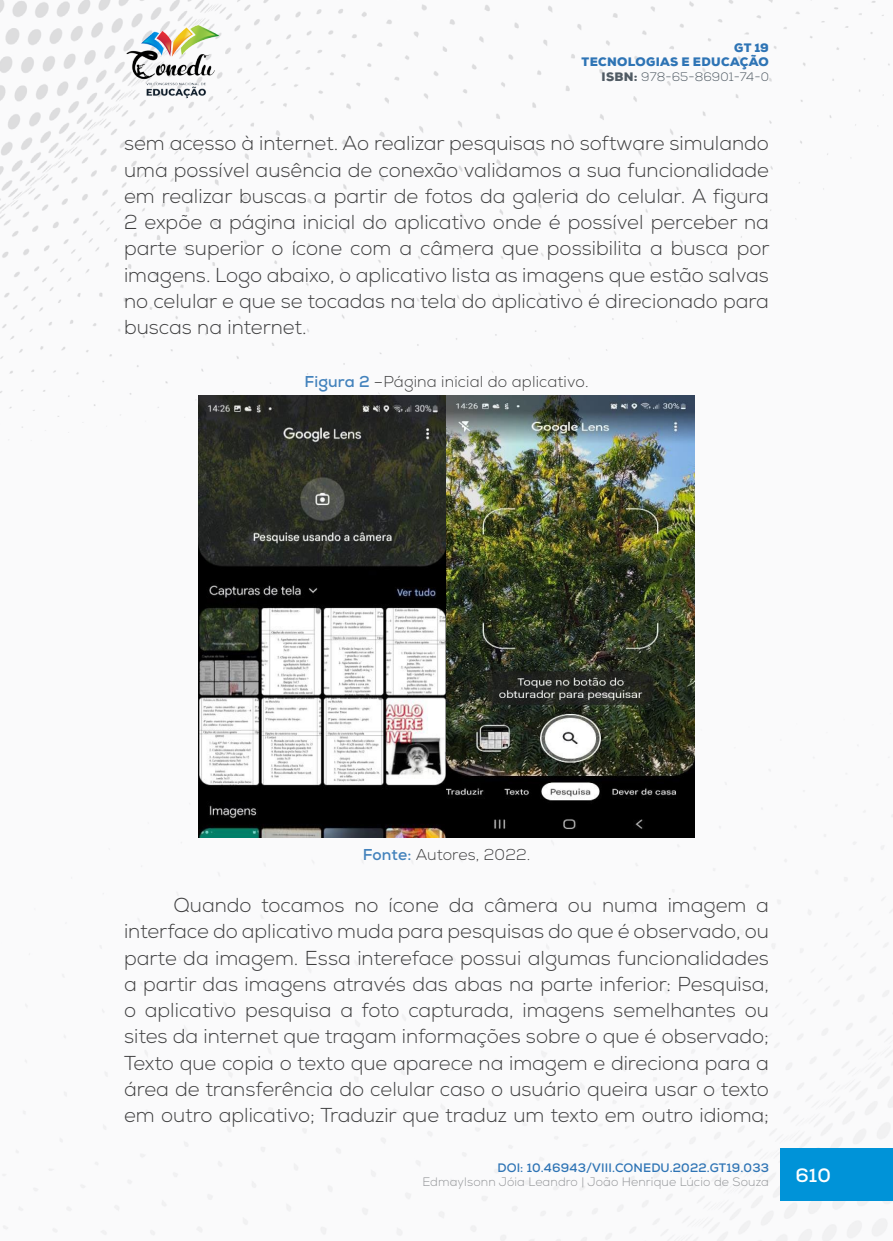
<style>
.page{position:relative;width:893px;height:1241px;background:#fff}
.page>*{position:absolute;margin:0;border:0;box-sizing:border-box;transform-origin:0 0}
._8_CORPO{font:300 20.12px/26.2px "Nexa";color:#3e3e3f;text-align:justify}
.t1{font:700 19.25px "Nexa";color:#fff}
._11_LEGENDAS{font:300 15.75px "Nexa";letter-spacing:.01em;color:#3e3e3f}
._12_FONTES{font:300 15.75px "Nexa";letter-spacing:.01em;color:#3e3e3f}
.t2{font:900 12.25px/14.7px "Nexa";letter-spacing:.025em;color:#2e74b5;text-align:right}
.t3{font:300 12.25px "Nexa";letter-spacing:.01em;color:#939598}
.t4{font:700 12.25px "Nexa";letter-spacing:.01em;color:#2e74b5}
.s1{color:#505b64}
.s2{font-weight:300;color:#505b64}
.s3{font-weight:700;color:#4382bc}
</style>
<div class="page">
<img style="left:0;top:0;width:893px;height:1240px">
<div style="left:781px;top:1148px;width:112px;height:52px;background:#0093d8"></div>
<img style="left:124px;top:25px;width:98px;height:74px">
<img style="left:198px;top:396px;width:496px;height:441px">
<p class="t2" style="left:582px;top:40px;width:189px">GT 19<br>TECNOLOGIAS E EDUCAÇÃO<br><span class="s1">ISBN:</span> <span class="s2">978-65-86901-74-0</span></p>
<p class="_8_CORPO" style="left:124px;top:131px;width:647px">sem acesso à internet. Ao realizar pesquisas no software simulando uma possível ausência de conexão validamos a sua funcionalidade em realizar buscas a partir de fotos da galeria do celular. A figura 2 expõe a página inicial do aplicativo onde é possível perceber na parte superior o ícone com a câmera que possibilita a busca por imagens. Logo abaixo, o aplicativo lista as imagens que estão salvas no celular e que se tocadas na tela do aplicativo é direcionado para buscas na internet.</p>
<p class="_11_LEGENDAS" style="left:304px;top:372px;width:286px"><span class="s3">Figura 2</span> –Página inicial do aplicativo.</p>
<p class="_12_FONTES" style="left:363px;top:844px;width:169px"><span class="s3">Fonte:</span> Autores, 2022.</p>
<p class="_8_CORPO" style="left:124px;top:892px;width:646px;text-indent:50px">Quando tocamos no ícone da câmera ou numa imagem a interface do aplicativo muda para pesquisas do que é observado, ou parte da imagem. Essa intereface possui algumas funcionalidades a partir das imagens através das abas na parte inferior: Pesquisa, o aplicativo pesquisa a foto capturada, imagens semelhantes ou sites da internet que tragam informações sobre o que é observado; Texto que copia o texto que aparece na imagem e direciona para a área de transferência do celular caso o usuário queira usar o texto em outro aplicativo; Traduzir que traduz um texto em outro idioma;</p>
<p class="t4" style="left:497px;top:1159px;width:273px">DOI: 10.46943/VIII.CONEDU.2022.GT19.033</p>
<p class="t3" style="left:422px;top:1174px;width:348px">Edmaylsonn Jóia Leandro | João Henrique Lúcio de Souza</p>
<p class="t1" style="left:796px;top:1162px;width:37px">610</p>
</div>
